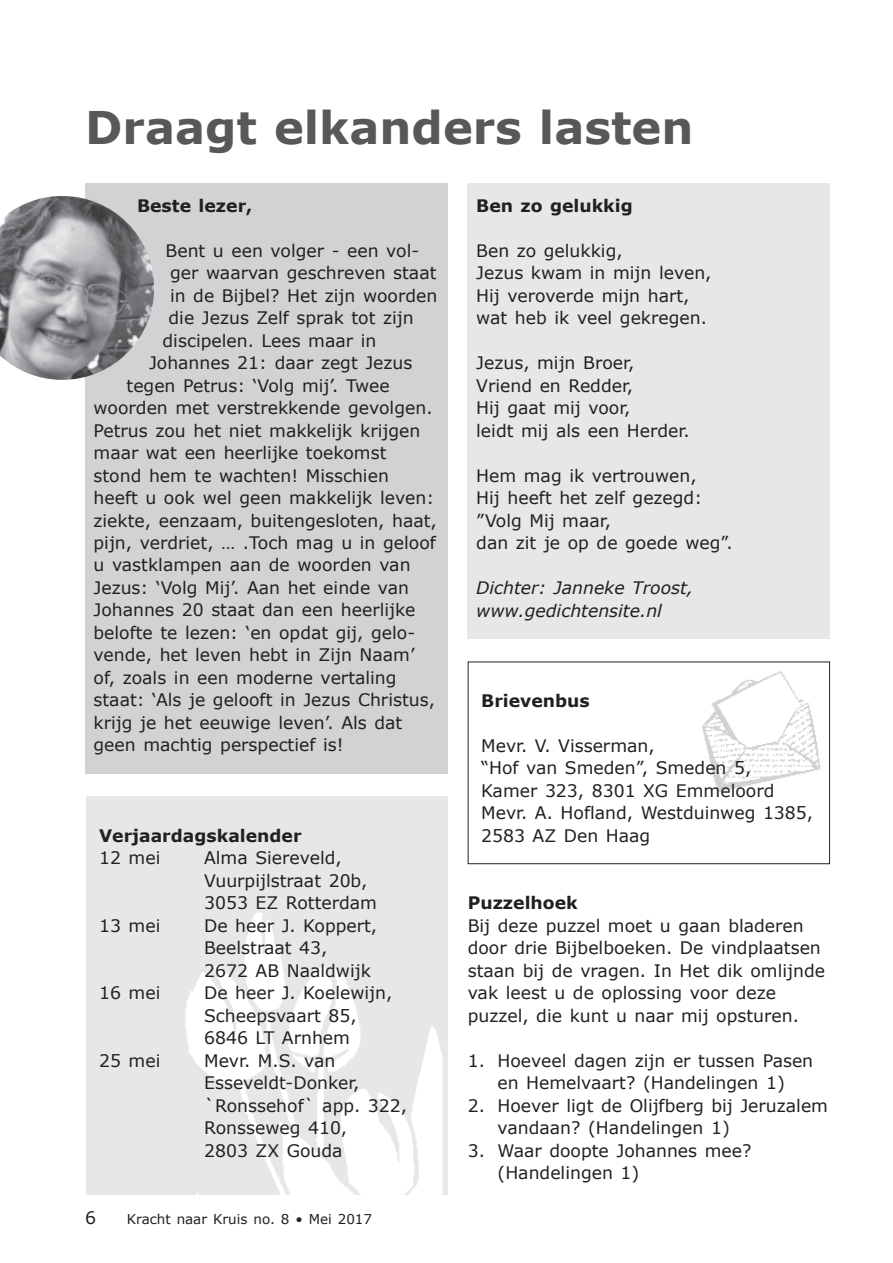
<style>
.page{position:relative;width:893px;height:1263px;background:#fff}
.page>*{position:absolute;margin:0;border:0;box-sizing:border-box;transform-origin:0 0}
.t1{font:700 45px "Verdana";color:#57585a}
.t2{font:17.25px/22.5px "Verdana";color:#231f20}
.t3{font:700 17.25px "Verdana";color:#231f20}
.t4{font:italic 17.25px/22.5px "Verdana";color:#231f20}
.t5{font:13.5px "Verdana";color:#231f20}
</style>
<div class="page">
<div style="left:86px;top:796px;width:361px;height:399px;background:#e6e7e9"></div>
<img style="left:185px;top:913px;width:258px;height:282px">
<div style="left:85px;top:183px;width:362px;height:591px;background:#d1d2d4"></div>
<img style="left:0;top:196px;width:154px;height:184px">
<div style="left:468px;top:183px;width:362px;height:456px;background:#e6e7e9"></div>
<div style="left:468px;top:662px;width:362px;height:202px;border:1px solid #231f20"></div>
<img style="left:701px;top:671px;width:120px;height:121px">
<h1 class="t1" style="left:85px;top:98px;width:610px">Draagt elkanders lasten</h1>
<p class="t3" style="left:137px;top:194px;width:117px">Beste lezer,</p>
<p class="t2" style="left:166px;top:239px;width:255px">Bent u een volger - een vol-</p>
<p class="t2" style="left:170px;top:262px;width:268px">ger waarvan geschreven staat</p>
<p class="t2" style="left:170px;top:284px;width:269px">in de Bijbel? Het zijn woorden</p>
<p class="t2" style="left:169px;top:307px;width:247px">die Jezus Zelf sprak tot zijn</p>
<p class="t2" style="left:163px;top:329px;width:215px">discipelen. Lees maar in</p>
<p class="t2" style="left:149px;top:352px;width:265px">Johannes 21: daar zegt Jezus</p>
<p class="t2" style="left:127px;top:374px;width:265px">tegen Petrus: ‘Volg mij’. Twee</p>
<p class="t2" style="left:94px;top:397px;width:341px">woorden met verstrekkende gevolgen.</p>
<p class="t2" style="left:94px;top:419px;width:328px">Petrus zou het niet makkelijk krijgen</p>
<p class="t2" style="left:94px;top:442px;width:294px">maar wat een heerlijke toekomst</p>
<p class="t2" style="left:94px;top:464px;width:297px">stond hem te wachten! Misschien</p>
<p class="t2" style="left:94px;top:487px;width:342px">heeft u ook wel geen makkelijk leven:</p>
<p class="t2" style="left:94px;top:509px;width:345px">ziekte, eenzaam, buitengesloten, haat,</p>
<p class="t2" style="left:94px;top:532px;width:344px">pijn, verdriet, … .Toch mag u in geloof</p>
<p class="t2" style="left:94px;top:554px;width:319px">u vastklampen aan de woorden van</p>
<p class="t2" style="left:94px;top:577px;width:317px">Jezus: ‘Volg Mij’. Aan het einde van</p>
<p class="t2" style="left:94px;top:599px;width:323px">Johannes 20 staat dan een heerlijke</p>
<p class="t2" style="left:94px;top:622px;width:323px">belofte te lezen: ‘en opdat gij, gelo-</p>
<p class="t2" style="left:94px;top:644px;width:323px">vende, het leven hebt in Zijn Naam’</p>
<p class="t2" style="left:94px;top:667px;width:305px">of, zoals in een moderne vertaling</p>
<p class="t2" style="left:94px;top:689px;width:343px">staat: ‘Als je gelooft in Jezus Christus,</p>
<p class="t2" style="left:94px;top:712px;width:310px">krijg je het eeuwige leven’. Als dat</p>
<p class="t2" style="left:94px;top:734px;width:252px">geen machtig perspectief is!</p>
<p class="t3" style="left:99px;top:824px;width:204px">Verjaardagskalender</p>
<p class="t2" style="left:99px;top:847px;width:63px">12 mei</p>
<p class="t2" style="left:204px;top:847px;width:174px">Alma Siereveld,<br>Vuurpijlstraat 20b,<br>3053 EZ Rotterdam</p>
<p class="t2" style="left:99px;top:914px;width:63px">13 mei</p>
<p class="t2" style="left:204px;top:914px;width:175px">De heer J. Koppert,<br>Beelstraat 43,<br>2672 AB Naaldwijk</p>
<p class="t2" style="left:99px;top:982px;width:63px">16 mei</p>
<p class="t2" style="left:204px;top:982px;width:190px">De heer J. Koelewijn,<br>Scheepsvaart 85,<br>6846 LT Arnhem</p>
<p class="t2" style="left:99px;top:1049px;width:63px">25 mei</p>
<p class="t2" style="left:204px;top:1049px;width:204px">Mevr. M.S. van<br>Esseveldt-Donker, `Ronssehof` app. 322,<br>Ronsseweg 410,<br>2803 ZX Gouda</p>
<p class="t2" style="left:85px;top:1207px;width:12px">6</p>
<p class="t5" style="left:127px;top:1211px;width:247px">Kracht naar Kruis no. 8 • Mei 2017</p>
<p class="t3" style="left:476px;top:194px;width:158px">Ben zo gelukkig</p>
<p class="t2" style="left:476px;top:239px;width:237px">Ben zo gelukkig,<br>Jezus kwam in mijn leven,<br>Hij veroverde mijn hart, wat heb ik veel gekregen.</p>
<p class="t2" style="left:476px;top:352px;width:215px">Jezus, mijn Broer,<br>Vriend en Redder,<br>Hij gaat mij voor,<br>leidt mij als een Herder.</p>
<p class="t2" style="left:476px;top:464px;width:258px">Hem mag ik vertrouwen,<br>Hij heeft het zelf gezegd: ”Volg Mij maar,<br>dan zit je op de goede weg”.</p>
<p class="t4" style="left:476px;top:577px;width:218px">Dichter: Janneke Troost, www.gedichtensite.nl</p>
<p class="t3" style="left:481px;top:689px;width:110px">Brievenbus</p>
<p class="t2" style="left:481px;top:734px;width:333px">Mevr. V. Visserman,<br>“Hof van Smeden”, Smeden 5,<br>Kamer 323, 8301 XG Emmeloord<br>Mevr. A. Hofland, Westduinweg 1385,<br>2583 AZ Den Haag</p>
<p class="t3" style="left:468px;top:891px;width:112px">Puzzelhoek</p>
<p class="t2" style="left:468px;top:914px;width:359px">Bij deze puzzel moet u gaan bladeren door drie Bijbelboeken. De vindplaatsen staan bij de vragen. In Het dik omlijnde vak leest u de oplossing voor deze puzzel, die kunt u naar mij opsturen.</p>
<p class="t2" style="left:468px;top:1049px;width:347px;text-align:center">1. Hoeveel dagen zijn er tussen Pasen en Hemelvaart? (Handelingen 1)</p>
<p class="t2" style="left:497px;top:1094px;width:332px;text-indent:-30px">2. Hoever ligt de Olijfberg bij Jeruzalem vandaan? (Handelingen 1)</p>
<p class="t2" style="left:497px;top:1139px;width:255px;text-indent:-30px">3. Waar doopte Johannes mee? (Handelingen 1)</p>
</div>
